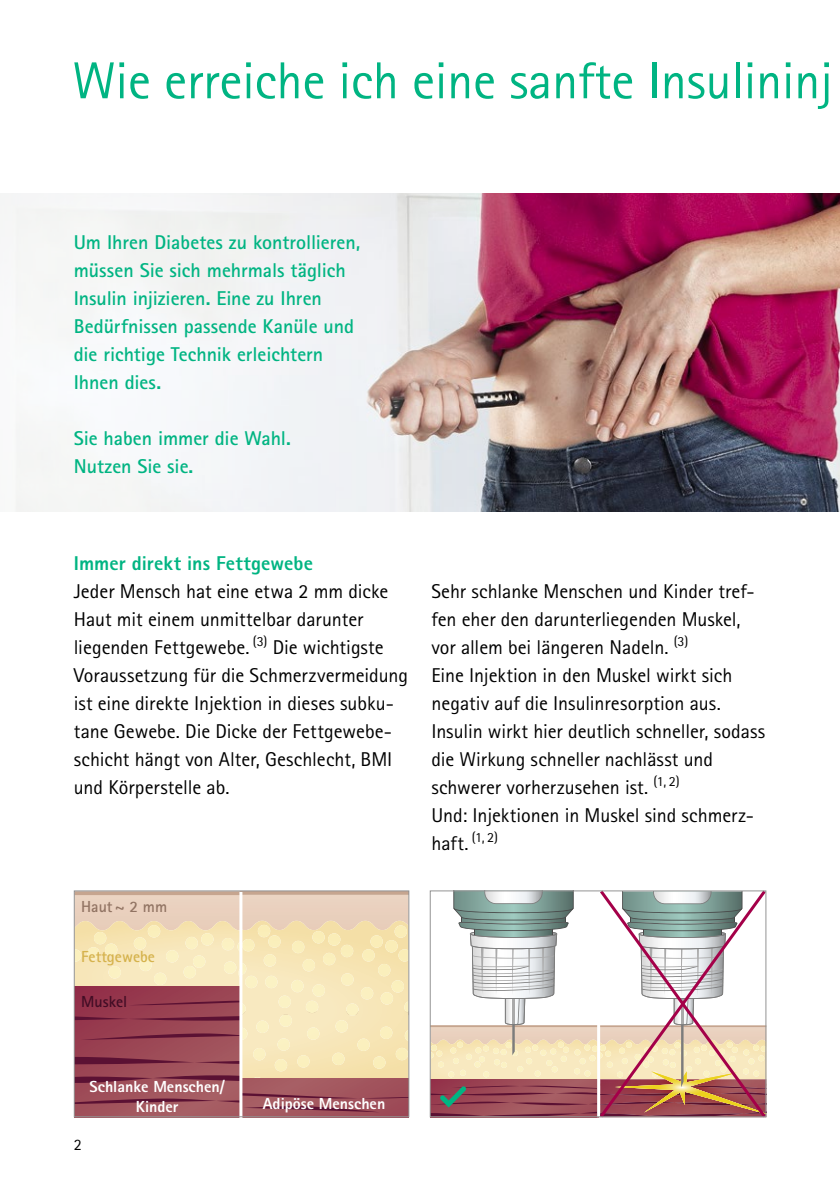
<style>
.page{position:relative;width:840px;height:1191px;background:#fff}
.page>*{position:absolute;margin:0;border:0;box-sizing:border-box;transform-origin:0 0}
.t1{font:52px "Rotis Sans Serif Pro";letter-spacing:-.005em;color:#00b482}
.t2{font:20px/28px "Rotis Sans Serif Pro";color:#000}
.t3{font:700 20px/28px "Rotis Sans Serif Pro";letter-spacing:-.005em;color:#00b482}
.t4{font:800 20px "Rotis Sans Serif Pro";letter-spacing:.005em;color:#00b482}
.t5{font:800 16px/20px "Rotis Sans Serif Pro";color:#fff;text-align:center}
.t6{font:700 16px "Rotis Sans Serif Pro";color:#d5b24c}
.t7{font:700 16px "Rotis Sans Serif Pro";color:#917463}
.t8{font:700 16px "Rotis Sans Serif Pro";color:#420d25}
.t9{font:16px "Rotis Sans Serif Pro";color:#000}
</style>
<div class="page">
<img style="left:516px;top:193px;width:323px;height:318px">
<svg style="left:0;top:193px;width:516px;height:318px;fill:#f1f3f5"></svg>
<div style="left:241px;top:1078px;width:167px;height:39px;background:#a1535c"></div>
<div style="left:74px;top:987px;width:167px;height:130px;background:#a45960"></div>
<svg style="left:76px;top:892px;width:331px;height:220px"></svg>
<hr style="left:239px;top:892px;width:3px;height:226px;background:#fff">
<svg style="left:431px;top:892px;width:333px;height:223px"></svg>
<div style="left:74px;top:890px;width:335px;height:227px;border:1px solid #939393"></div>
<div style="left:429px;top:890px;width:337px;height:227px;border:1px solid #939393"></div>
<h1 class="t1" style="left:72px;top:50px;width:761px">Wie erreiche ich eine sanfte Insulininj</h1>
<p class="t3" style="left:74px;top:228px;width:288px">Um Ihren Diabetes zu kontrollieren, müssen Sie sich mehrmals täglich<br>Insulin injizieren. Eine zu Ihren<br>Bedürfnissen passende Kanüle und die richtige Technik erleichtern<br>Ihnen dies.</p>
<p class="t3" style="left:74px;top:424px;width:218px">Sie haben immer die Wahl.<br>Nutzen Sie sie.</p>
<p class="t4" style="left:74px;top:550px;width:240px">Immer direkt ins Fettgewebe</p>
<p class="t2" style="left:74px;top:577px;width:336px">Jeder Mensch hat eine etwa 2 mm dicke Haut mit einem unmittelbar darunter liegenden Fettgewebe. <sup>(3)</sup> Die wichtigste Voraussetzung für die Schmerzvermeidung ist eine direkte Injektion in dieses subku&shy;tane Gewebe. Die Dicke der Fettgewebe&shy;schicht hängt von Alter, Geschlecht, BMI und Körperstelle ab.</p>
<p class="t7" style="left:81px;top:896px;width:87px">Haut ~ 2 mm</p>
<p class="t6" style="left:81px;top:946px;width:75px">Fettgewebe</p>
<p class="t8" style="left:81px;top:991px;width:48px">Muskel</p>
<p class="t2" style="left:431px;top:577px;width:335px">Sehr schlanke Menschen und Kinder tref&shy;fen eher den darunterliegenden Muskel, vor allem bei längeren Nadeln. <sup>(3)<br></sup>Eine Injektion in den Muskel wirkt sich negativ auf die Insulinresorption aus.<br>Insulin wirkt hier deutlich schneller, sodass die Wirkung schneller nachlässt und schwerer vorherzusehen ist. <sup>(1,</sup> <sup>2)<br></sup>Und: Injektionen in Muskel sind schmerz&shy;haft. <sup>(1,</sup> <sup>2)</sup></p>
<p class="t5" style="left:89px;top:1076px;width:137px">Schlanke Menschen/<br>Kinder</p>
<p class="t9" style="left:74px;top:1134px;width:9px">2</p>
<p class="t5" style="left:263px;top:1094px;width:124px">Adipöse Menschen</p>
</div>
